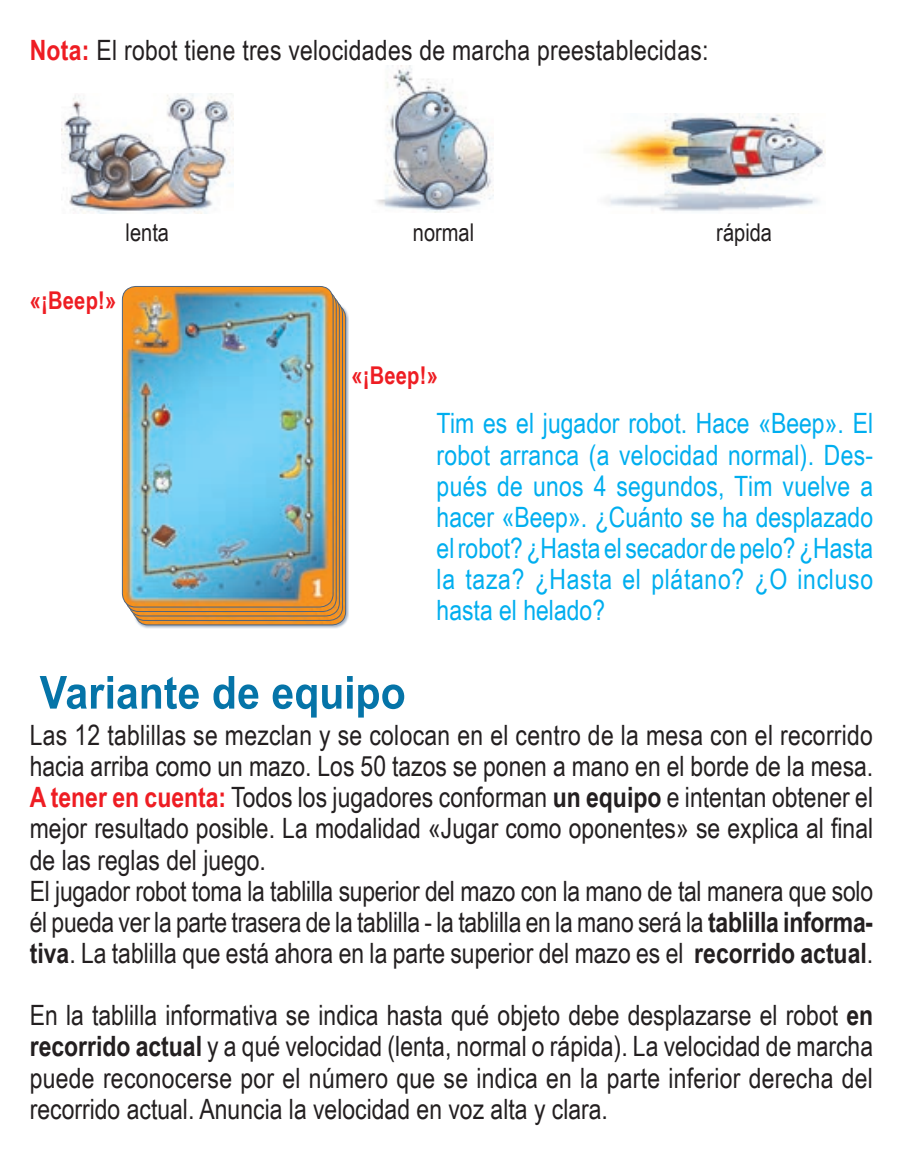
<style>
.page{position:relative;width:903px;height:1171px;background:#fff}
.page>*{position:absolute;margin:0;border:0;box-sizing:border-box;transform-origin:0 0}
.t1{font:700 45.5px "Arial Narrow";color:#0574a8;scale:1.1 1}
.t2{font:28px/31.2px "Arial Narrow";color:#231f20;text-align:justify}
.t3{font:28px "Arial Narrow";color:#00aeef}
.t4{font:28px "Arial Narrow";letter-spacing:.025em;color:#00aeef}
.t5{font:24.5px "Arial Narrow";color:#231f20}
.t6{font:700 24.5px "Arial Narrow";letter-spacing:.01em;color:#ee1d23}
.s1{font-weight:700;color:#ee1d23}
.s2{font-weight:700}
</style>
<div class="page">
<img style="left:61px;top:93px;width:172px;height:121px">
<img style="left:376px;top:65px;width:117px;height:148px">
<img style="left:598px;top:114px;width:227px;height:98px">
<div style="left:134px;top:303px;width:215px;height:325px;background:#6a82a1;opacity:.6"></div>
<img style="left:122px;top:286px;width:211px;height:321px">
<div style="left:122px;top:286px;width:211px;height:321px;border:1px solid #51657e;border-radius:13px"></div>
<p class="t2" style="left:30px;top:33px;width:680px"><span class="s1">Nota:</span> El robot tiene tres velocidades de marcha preestablecidas:</p>
<p class="t5" style="left:126px;top:214px;width:45px">lenta</p>
<p class="t5" style="left:413px;top:214px;width:63px">normal</p>
<p class="t5" style="left:716px;top:214px;width:57px">rápida</p>
<p class="t6" style="left:30px;top:282px;width:88px">«¡Beep!»</p>
<p class="t6" style="left:351px;top:357px;width:88px">«¡Beep!»</p>
<p class="t3" style="left:437px;top:403px;width:438px">Tim es el jugador robot. Hace «Beep». El</p>
<p class="t3" style="left:437px;top:434px;width:438px">robot arranca (a velocidad normal). Des-</p>
<p class="t3" style="left:437px;top:465px;width:438px">pués de unos 4 segundos, Tim vuelve a</p>
<p class="t3" style="left:437px;top:496px;width:438px">hacer «Beep». ¿Cuánto se ha desplazado</p>
<p class="t3" style="left:437px;top:527px;width:438px">el robot? ¿Hasta el secador de pelo? ¿Hasta</p>
<p class="t4" style="left:437px;top:559px;width:438px">la taza? ¿Hasta el plátano? ¿O incluso</p>
<p class="t3" style="left:437px;top:590px;width:170px">hasta el helado?</p>
<p class="t1" style="left:40px;top:658px;width:334px">Variante de equipo</p>
<p class="t2" style="left:30px;top:718px;width:845px">Las 12 tablillas se mezclan y se colocan en el centro de la mesa con el recorrido</p>
<p class="t2" style="left:30px;top:749px;width:845px">hacia arriba como un mazo. Los 50 tazos se ponen a mano en el borde de la mesa.</p>
<p class="t2" style="left:30px;top:781px;width:845px"><span class="s1">A tener en cuenta:</span> Todos los jugadores conforman <span class="s2">un equipo</span> e intentan obtener el mejor resultado posible. La modalidad «Jugar como oponentes» se explica al final de las reglas del juego.</p>
<p class="t2" style="left:30px;top:874px;width:845px">El jugador robot toma la tablilla superior del mazo con la mano de tal manera que solo</p>
<p class="t2" style="left:30px;top:905px;width:845px">él pueda ver la parte trasera de la tablilla - la tablilla en la mano será la <span class="s2">tablilla informa-</span></p>
<p class="t2" style="left:30px;top:936px;width:845px"><span class="s2">tiva</span>. La tablilla que está ahora en la parte superior del mazo es el <span class="s2">recorrido actual</span>.</p>
<p class="t2" style="left:30px;top:999px;width:845px">En la tablilla informativa se indica hasta qué objeto debe desplazarse el robot <span class="s2">en</span></p>
<p class="t2" style="left:30px;top:1030px;width:845px"><span class="s2">recorrido actual</span> y a qué velocidad (lenta, normal o rápida). La velocidad de marcha</p>
<p class="t2" style="left:30px;top:1061px;width:845px">puede reconocerse por el número que se indica en la parte inferior derecha del</p>
<p class="t2" style="left:30px;top:1092px;width:580px">recorrido actual. Anuncia la velocidad en voz alta y clara.</p>
</div>
